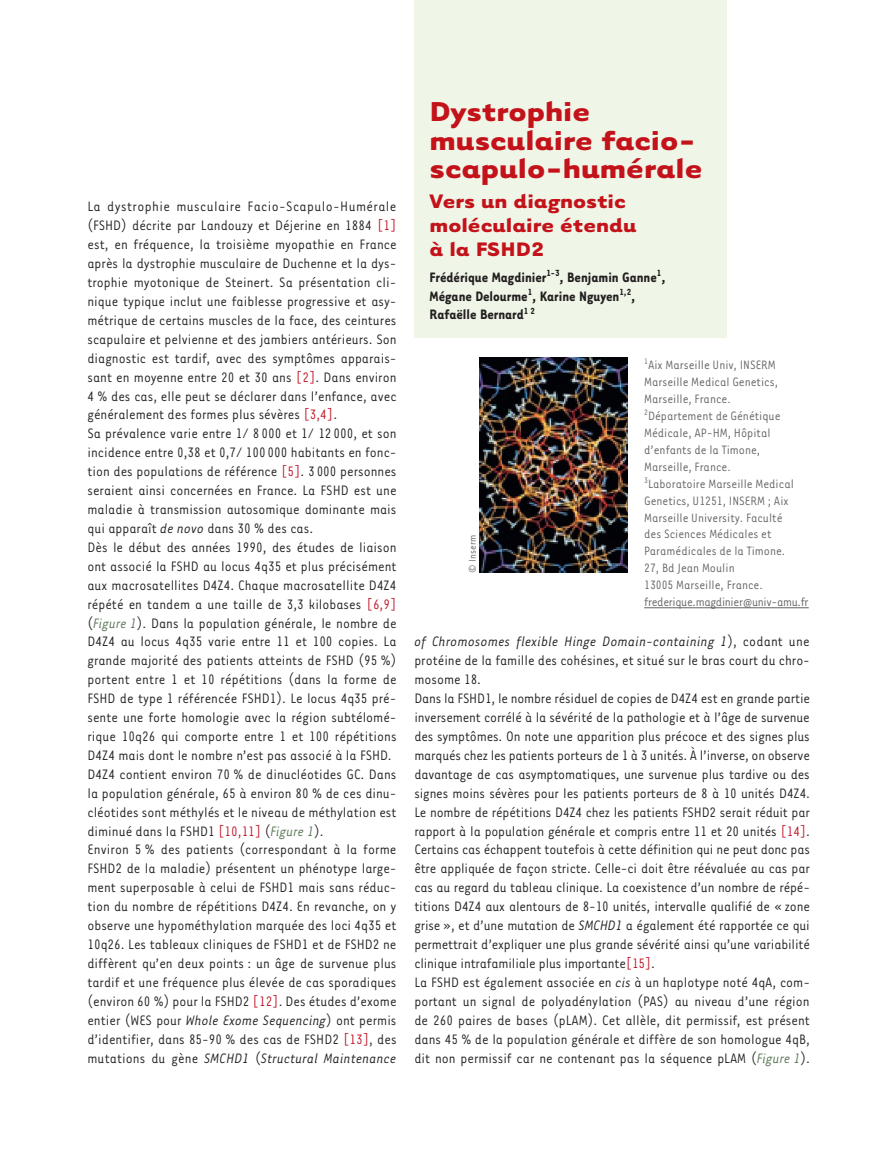
<style>
.page{position:relative;width:894px;height:1149px;background:#fff}
.page>*{position:absolute;margin:0;border:0;box-sizing:border-box;transform-origin:0 0}
.t1{font:700 31.5px/28.2px "Tarzana Wide";color:#c4121a}
.t2{font:700 22.5px/24px "Tarzana Wide";color:#c4121a}
.t3{font:15.75px/18.9px "Tarzana Narrow";color:#231f20}
.t4{font:700 15.75px/18.9px "Tarzana Narrow";color:#231f20}
.t5{font:13.95px/17px "Tarzana Narrow";color:#636366}
.t6{font:11.25px "Tarzana Narrow";color:#636366}
.s1{color:#c11527}
.s2{font-style:italic}
.s3{font-style:italic;color:#5a7755}
</style>
<div class="page">
<div style="left:414px;top:0;width:312px;height:338px;background:#eff6e8"></div>
<img style="left:479px;top:357px;width:148px;height:215px">
<hr style="left:644px;top:607px;width:164px;height:1px;background:#636366">
<p class="t3" style="left:87px;top:196px;width:311px">La dystrophie musculaire Facio-Scapulo-Humérale (FSHD) décrite par Landouzy et Déjerine en 1884 <span class="s1">[1] </span>est, en fréquence, la troisième myopathie en France après la dystrophie musculaire de Duchenne et la dys&shy;trophie myotonique de Steinert. Sa présentation cli&shy;nique typique inclut une faiblesse progressive et asy&shy;métrique de certains muscles de la face, des ceintures scapulaire et pelvienne et des jambiers antérieurs. Son diagnostic est tardif, avec des symptômes apparais&shy;sant en moyenne entre 20 et 30 ans <span class="s1">[2]</span>. Dans environ 4 % des cas, elle peut se déclarer dans l’enfance, avec généralement des formes plus sévères <span class="s1">[3,4]</span>.<br>Sa prévalence varie entre 1/ 8 000 et 1/ 12 000, et son incidence entre 0,38 et 0,7/ 100 000 habitants en fonc&shy;tion des populations de référence <span class="s1">[5]</span>. 3 000 personnes seraient ainsi concernées en France. La FSHD est une maladie à transmission autosomique dominante mais qui apparaît <span class="s2">de novo</span> dans 30 % des cas.<br>Dès le début des années 1990, des études de liaison ont associé la FSHD au locus 4q35 et plus précisément aux macrosatellites D4Z4. Chaque macrosatellite D4Z4 répété en tandem a une taille de 3,3 kilobases <span class="s1">[6,9] </span>(<span class="s3">Figure 1</span>). Dans la population générale, le nombre de D4Z4 au locus 4q35 varie entre 11 et 100 copies. La grande majorité des patients atteints de FSHD (95 %) portent entre 1 et 10 répétitions (dans la forme de FSHD de type 1 référencée FSHD1). Le locus 4q35 pré&shy;sente une forte homologie avec la région subtélomé&shy;rique 10q26 qui comporte entre 1 et 100 répétitions D4Z4 mais dont le nombre n’est pas associé à la FSHD.<br>D4Z4 contient environ 70 % de dinucléotides GC. Dans la population générale, 65 à environ 80 % de ces dinu&shy;cléotides sont méthylés et le niveau de méthylation est diminué dans la FSHD1 <span class="s1">[10,11]</span> (<span class="s3">Figure 1</span>).<br>Environ 5 % des patients (correspondant à la forme FSHD2 de la maladie) présentent un phénotype large&shy;ment superposable à celui de FSHD1 mais sans réduc&shy;tion du nombre de répétitions D4Z4. En revanche, on y observe une hypométhylation marquée des loci 4q35 et 10q26. Les tableaux cliniques de FSHD1 et de FSHD2 ne diffèrent qu’en deux points : un âge de survenue plus tardif et une fréquence plus élevée de cas sporadiques (environ 60 %) pour la FSHD2 <span class="s1">[12]</span>. Des études d’exome entier (WES pour <span class="s2">Whole Exome Sequencing</span>) ont permis d’identifier, dans 85-90 % des cas de FSHD2 <span class="s1">[13]</span>, des mutations du gène <span class="s2">SMCHD1</span> (<span class="s2">Structural Maintenance</span></p>
<h1 class="t1" style="left:429px;top:96px;width:274px">Dystrophie musculaire facio&shy;scapulo-humérale</h1>
<h2 class="t2" style="left:429px;top:188px;width:208px">Vers un diagnostic moléculaire étendu à la FSHD2</h2>
<p class="t4" style="left:429px;top:267px;width:237px">Frédérique Magdinier<sup>1-3</sup>, Benjamin Ganne<sup>1</sup>,<br>Mégane Delourme<sup>1</sup>, Karine Nguyen<sup>1,2</sup>,<br>Rafaëlle Bernard<sup>1</sup> <sup>2</sup></p>
<p class="t6" style="left:465px;top:572px;width:39px;rotate:-90deg">© Inserm</p>
<p class="t5" style="left:644px;top:355px;width:166px"><sup>1</sup>Aix Marseille Univ, INSERM<br>Marseille Medical Genetics,<br>Marseille, France.<br><sup>2</sup>Département de Génétique<br>Médicale, AP-HM, Hôpital d’enfants de la Timone,<br>Marseille, France.<br><sup>3</sup>Laboratoire Marseille Medical<br>Genetics, U1251, INSERM ; Aix<br>Marseille University. Faculté<br>des Sciences Médicales et<br>Paramédicales de la Timone.<br>27, Bd Jean Moulin<br>13005 Marseille, France. frederique.magdinier@univ-amu.fr</p>
<p class="t3" style="left:414px;top:631px;width:397px"><span class="s2">of Chromosomes flexible Hinge Domain-containing 1</span>), codant une protéine de la famille des cohésines, et situé sur le bras court du chro&shy;mosome 18.<br>Dans la FSHD1, le nombre résiduel de copies de D4Z4 est en grande partie inversement corrélé à la sévérité de la pathologie et à l’âge de survenue des symptômes. On note une apparition plus précoce et des signes plus marqués chez les patients porteurs de 1 à 3 unités. À l’inverse, on observe davantage de cas asymptomatiques, une survenue plus tardive ou des signes moins sévères pour les patients porteurs de 8 à 10 unités D4Z4.<br>Le nombre de répétitions D4Z4 chez les patients FSHD2 serait réduit par rapport à la population générale et compris entre 11 et 20 unités <span class="s1">[14]</span>.<br>Certains cas échappent toutefois à cette définition qui ne peut donc pas être appliquée de façon stricte. Celle-ci doit être réévaluée au cas par cas au regard du tableau clinique. La coexistence d’un nombre de répé&shy;titions D4Z4 aux alentours de 8-10 unités, intervalle qualifié de « zone grise », et d’une mutation de <span class="s2">SMCHD1</span> a également été rapportée ce qui permettrait d’expliquer une plus grande sévérité ainsi qu’une variabilité clinique intrafamiliale plus importante<span class="s1">[15]</span>.<br>La FSHD est également associée en <span class="s2">cis</span> à un haplotype noté 4qA, com&shy;portant un signal de polyadénylation (PAS) au niveau d’une région de 260 paires de bases (pLAM). Cet allèle, dit permissif, est présent dans 45 % de la population générale et diffère de son homologue 4qB, dit non permissif car ne contenant pas la séquence pLAM (<span class="s3">Figure 1</span>).</p>
</div>
